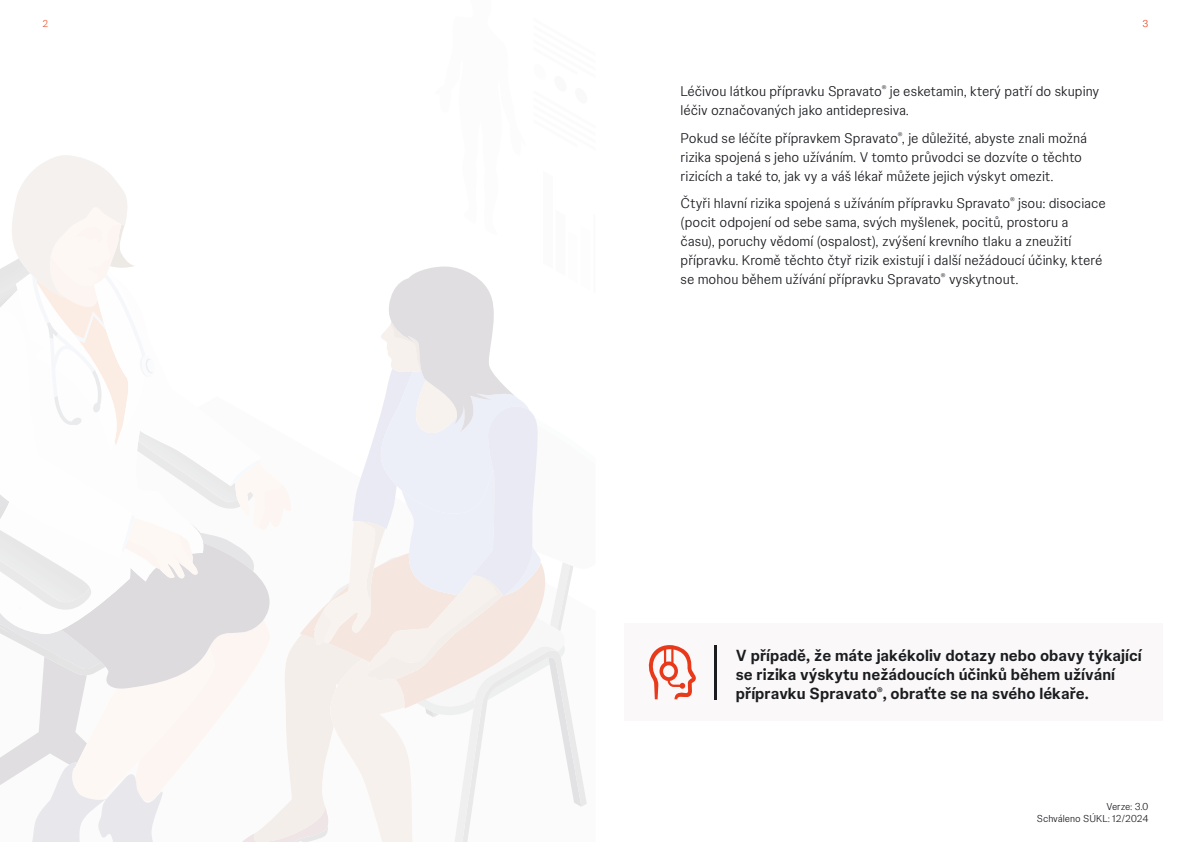
<style>
.page{position:relative;width:1191px;height:842px;background:#fff}
.page>*{position:absolute;margin:0;border:0;box-sizing:border-box;transform-origin:0 0}
.t1{font:700 16px/19.2px "Johnson Text";color:#1b1c20}
.t2{font:300 14px/19px "Johnson Text";color:#1b1c20}
.t3{font:300 10px/12px "Johnson Text";letter-spacing:-.005em;color:#1b1c20;text-align:right}
.t4{font:300 10px "Johnson Text";color:#e83a1b}
</style>
<div class="page">
<svg style="left:0;top:155px;width:587px;height:687px"></svg>
<div style="left:624px;top:624px;width:538px;height:97px;background:#faf8f8"></div>
<svg style="left:648px;top:645px;width:48px;height:54px"></svg>
<hr style="left:715px;top:645px;width:2px;height:54px;background:#1b1c20">
<p class="t4" style="left:43px;top:16px;width:7px">2</p>
<p class="t4" style="left:1142px;top:16px;width:7px">3</p>
<p class="t2" style="left:680px;top:81px;width:420px">Léčivou látkou přípravku Spravato<sup>®</sup> je esketamin, který patří do skupiny léčiv označovaných jako antidepresiva.</p>
<p class="t2" style="left:680px;top:127px;width:408px">Pokud se léčíte přípravkem Spravato<sup>®</sup>, je důležité, abyste znali možná rizika spojená s jeho užíváním. V tomto průvodci se dozvíte o těchto rizicích a také to, jak vy a váš lékař můžete jejich výskyt omezit.</p>
<p class="t2" style="left:680px;top:193px;width:427px">Čtyři hlavní rizika spojená s užíváním přípravku Spravato<sup>®</sup> jsou: disociace (pocit odpojení od sebe sama, svých myšlenek, pocitů, prostoru a času), poruchy vědomí (ospalost), zvýšení krevního tlaku a zneužití přípravku. Kromě těchto čtyř rizik existují i další nežádoucí účinky, které se mohou během užívání přípravku Spravato<sup>®</sup> vyskytnout.</p>
<p class="t1" style="left:736px;top:644px;width:407px">V případě, že máte jakékoliv dotazy nebo obavy týkající se rizika výskytu nežádoucích účinků během užívání přípravku Spravato<sup>®</sup>, obraťte se na svého lékaře.</p>
<p class="t3" style="left:1037px;top:800px;width:113px">Verze: 3.0<br>Schváleno SÚKL: 12/2024</p>
</div>
